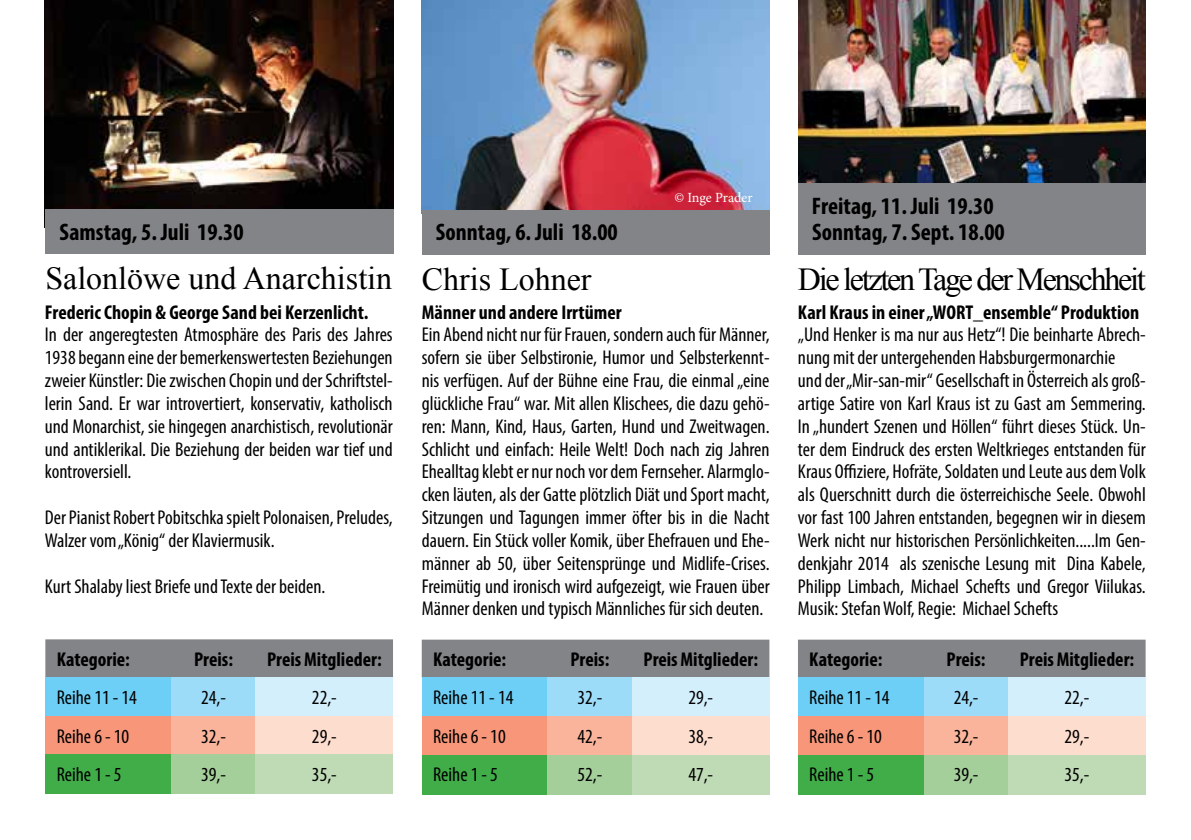
<style>
.page{position:relative;width:1191px;height:840px;background:#fff}
.page>*{position:absolute;margin:0;border:0;box-sizing:border-box;transform-origin:0 0}
.t1{font:32px "Times New Roman";color:#000}
.t2{font:32px "Times New Roman";letter-spacing:-.07em;color:#000}
.t3{font:700 condensed 24px "Myriad Pro";color:#000}
.t4{font:condensed 20px/22.8px "Myriad Pro";color:#000}
.t5{font:700 condensed 20px "Myriad Pro";color:#000}
.t6{font:14px "Minion Pro";letter-spacing:-.005em;color:#fff}
</style>
<div class="page">
<div style="left:798px;top:639px;width:347px;height:38px;background:#828487"></div>
<div style="left:798px;top:677px;width:126px;height:39px;background:#6dcff6"></div>
<div style="left:924px;top:677px;width:84px;height:39px;background:#9ddcf9"></div>
<div style="left:1008px;top:677px;width:137px;height:39px;background:#d4effc"></div>
<div style="left:798px;top:716px;width:126px;height:38px;background:#f79679"></div>
<div style="left:924px;top:716px;width:84px;height:38px;background:#f9b49b"></div>
<div style="left:1008px;top:716px;width:137px;height:38px;background:#fdddce"></div>
<div style="left:798px;top:754px;width:126px;height:40px;background:#41ad49"></div>
<div style="left:924px;top:754px;width:84px;height:40px;background:#a4ce9a"></div>
<div style="left:1008px;top:754px;width:137px;height:40px;background:#bfdbb5"></div>
<img style="left:798px;top:0;width:347px;height:183px">
<div style="left:798px;top:183px;width:347px;height:71px;background:#828487"></div>
<img style="left:421px;top:0;width:348px;height:213px">
<div style="left:422px;top:639px;width:347px;height:38px;background:#828487"></div>
<div style="left:422px;top:677px;width:125px;height:39px;background:#6dcff6"></div>
<div style="left:547px;top:677px;width:85px;height:39px;background:#9ddcf9"></div>
<div style="left:632px;top:677px;width:137px;height:39px;background:#d4effc"></div>
<div style="left:422px;top:716px;width:125px;height:38px;background:#f79679"></div>
<div style="left:547px;top:716px;width:85px;height:38px;background:#f9b49b"></div>
<div style="left:632px;top:716px;width:137px;height:38px;background:#fdddce"></div>
<div style="left:422px;top:754px;width:125px;height:40px;background:#41ad49"></div>
<div style="left:547px;top:754px;width:85px;height:40px;background:#a4ce9a"></div>
<div style="left:632px;top:754px;width:137px;height:40px;background:#bfdbb5"></div>
<div style="left:422px;top:210px;width:347px;height:44px;background:#828487"></div>
<div style="left:45px;top:639px;width:348px;height:38px;background:#828487"></div>
<div style="left:45px;top:677px;width:126px;height:39px;background:#6dcff6"></div>
<div style="left:171px;top:677px;width:85px;height:39px;background:#9ddcf9"></div>
<div style="left:256px;top:677px;width:137px;height:39px;background:#d4effc"></div>
<div style="left:45px;top:716px;width:126px;height:38px;background:#f79679"></div>
<div style="left:171px;top:716px;width:85px;height:38px;background:#f9b49b"></div>
<div style="left:256px;top:716px;width:137px;height:38px;background:#fdddce"></div>
<div style="left:45px;top:754px;width:126px;height:39px;background:#41ad49"></div>
<div style="left:171px;top:754px;width:85px;height:39px;background:#a4ce9a"></div>
<div style="left:256px;top:754px;width:137px;height:39px;background:#bfdbb5"></div>
<img style="left:45px;top:0;width:348px;height:209px">
<div style="left:45px;top:209px;width:348px;height:44px;background:#828487"></div>
<p class="t3" style="left:60px;top:217px;width:186px">Samstag, 5. Juli 19.30</p>
<h1 class="t1" style="left:45px;top:256px;width:348px">Salonlöwe und Anarchistin</h1>
<p class="t5" style="left:45px;top:299px;width:325px">Frederic Chopin &amp; George Sand bei Kerzenlicht.</p>
<p class="t4" style="left:45px;top:323px;width:349px;text-align:justify">In der angeregtesten Atmosphäre des Paris des Jahres 1938 begann eine der bemerkenswertesten Beziehungen zweier Künstler: Die zwischen Chopin und der Schriftstel&shy;lerin Sand. Er war introvertiert, konservativ, katholisch und Monarchist, sie hingegen anarchistisch, revolutionär und antiklerikal. Die Beziehung der beiden war tief und kontroversiell.</p>
<p class="t4" style="left:45px;top:505px;width:349px">Der Pianist Robert Pobitschka spielt Polonaisen, Preludes,<br>Walzer vom „König“ der Klaviermusik.</p>
<p class="t4" style="left:45px;top:574px;width:282px">Kurt Shalaby liest Briefe und Texte der beiden.</p>
<p class="t5" style="left:57px;top:646px;width:75px">Kategorie:</p>
<p class="t5" style="left:194px;top:646px;width:40px">Preis:</p>
<p class="t5" style="left:267px;top:646px;width:116px">Preis Mitglieder:</p>
<p class="t4" style="left:57px;top:685px;width:82px">Reihe 11 - 14</p>
<p class="t4" style="left:201px;top:685px;width:26px">24,-</p>
<p class="t4" style="left:312px;top:685px;width:26px">22,-</p>
<p class="t4" style="left:57px;top:724px;width:74px">Reihe 6 - 10</p>
<p class="t4" style="left:201px;top:724px;width:26px">32,-</p>
<p class="t4" style="left:312px;top:724px;width:26px">29,-</p>
<p class="t4" style="left:57px;top:762px;width:66px">Reihe 1 - 5</p>
<p class="t4" style="left:201px;top:762px;width:26px">39,-</p>
<p class="t4" style="left:312px;top:762px;width:26px">35,-</p>
<p class="t6" style="left:674px;top:188px;width:80px">© Inge Prader</p>
<p class="t3" style="left:812px;top:191px;width:183px">Freitag, 11. Juli 19.30</p>
<p class="t3" style="left:436px;top:217px;width:183px">Sonntag, 6. Juli 18.00</p>
<p class="t3" style="left:812px;top:217px;width:194px">Sonntag, 7. Sept. 18.00</p>
<h1 class="t1" style="left:422px;top:258px;width:171px">Chris Lohner</h1>
<p class="t5" style="left:422px;top:299px;width:201px">Männer und andere Irrtümer</p>
<p class="t4" style="left:422px;top:323px;width:349px;text-align:justify">Ein Abend nicht nur für Frauen, sondern auch für Männer, sofern sie über Selbstironie, Humor und Selbsterkennt&shy;nis verfügen. Auf der Bühne eine Frau, die einmal „eine glückliche Frau“ war. Mit allen Klischees, die dazu gehö&shy;ren: Mann, Kind, Haus, Garten, Hund und Zweitwagen.<br>Schlicht und einfach: Heile Welt! Doch nach zig Jahren Ehealltag klebt er nur noch vor dem Fernseher. Alarmglo&shy;cken läuten, als der Gatte plötzlich Diät und Sport macht, Sitzungen und Tagungen immer öfter bis in die Nacht dauern. Ein Stück voller Komik, über Ehefrauen und Ehe&shy;männer ab 50, über Seitensprünge und Midlife-Crises.<br>Freimütig und ironisch wird aufgezeigt, wie Frauen über Männer denken und typisch Männliches für sich deuten.</p>
<p class="t5" style="left:433px;top:646px;width:75px">Kategorie:</p>
<p class="t5" style="left:570px;top:646px;width:40px">Preis:</p>
<p class="t5" style="left:643px;top:646px;width:116px">Preis Mitglieder:</p>
<p class="t4" style="left:433px;top:685px;width:82px">Reihe 11 - 14</p>
<p class="t4" style="left:577px;top:685px;width:26px">32,-</p>
<p class="t4" style="left:688px;top:685px;width:26px">29,-</p>
<p class="t4" style="left:433px;top:724px;width:74px">Reihe 6 - 10</p>
<p class="t4" style="left:577px;top:724px;width:26px">42,-</p>
<p class="t4" style="left:688px;top:724px;width:26px">38,-</p>
<p class="t4" style="left:433px;top:762px;width:66px">Reihe 1 - 5</p>
<p class="t4" style="left:577px;top:762px;width:26px">52,-</p>
<p class="t4" style="left:688px;top:762px;width:26px">47,-</p>
<h1 class="t2" style="left:798px;top:258px;width:349px">Die letzten Tage der Menschheit</h1>
<p class="t5" style="left:798px;top:299px;width:343px">Karl Kraus in einer „WORT_ensemble“ Produktion</p>
<p class="t4" style="left:798px;top:323px;width:349px">„Und Henker is ma nur aus Hetz“! Die beinharte Abrech&shy;nung mit der untergehenden Habsburgermonarchie<br>und der „Mir-san-mir“ Gesellschaft in Österreich als groß&shy;artige Satire von Karl Kraus ist zu Gast am Semmering.<br>In „hundert Szenen und Höllen“ führt dieses Stück. Un&shy;ter dem Eindruck des ersten Weltkrieges entstanden für Kraus Offiziere, Hofräte, Soldaten und Leute aus dem Volk als Querschnitt durch die österreichische Seele. Obwohl vor fast 100 Jahren entstanden, begegnen wir in diesem Werk nicht nur historischen Persönlichkeiten.....Im Gen&shy;denkjahr 2014 als szenische Lesung mit Dina Kabele, Philipp Limbach, Michael Schefts und Gregor Viilukas.<br>Musik: Stefan Wolf, Regie: Michael Schefts</p>
<p class="t5" style="left:809px;top:646px;width:75px">Kategorie:</p>
<p class="t5" style="left:946px;top:646px;width:40px">Preis:</p>
<p class="t5" style="left:1019px;top:646px;width:116px">Preis Mitglieder:</p>
<p class="t4" style="left:809px;top:685px;width:82px">Reihe 11 - 14</p>
<p class="t4" style="left:953px;top:685px;width:26px">24,-</p>
<p class="t4" style="left:1064px;top:685px;width:26px">22,-</p>
<p class="t4" style="left:809px;top:724px;width:74px">Reihe 6 - 10</p>
<p class="t4" style="left:953px;top:724px;width:26px">32,-</p>
<p class="t4" style="left:1064px;top:724px;width:26px">29,-</p>
<p class="t4" style="left:809px;top:762px;width:66px">Reihe 1 - 5</p>
<p class="t4" style="left:953px;top:762px;width:26px">39,-</p>
<p class="t4" style="left:1064px;top:762px;width:26px">35,-</p>
</div>
